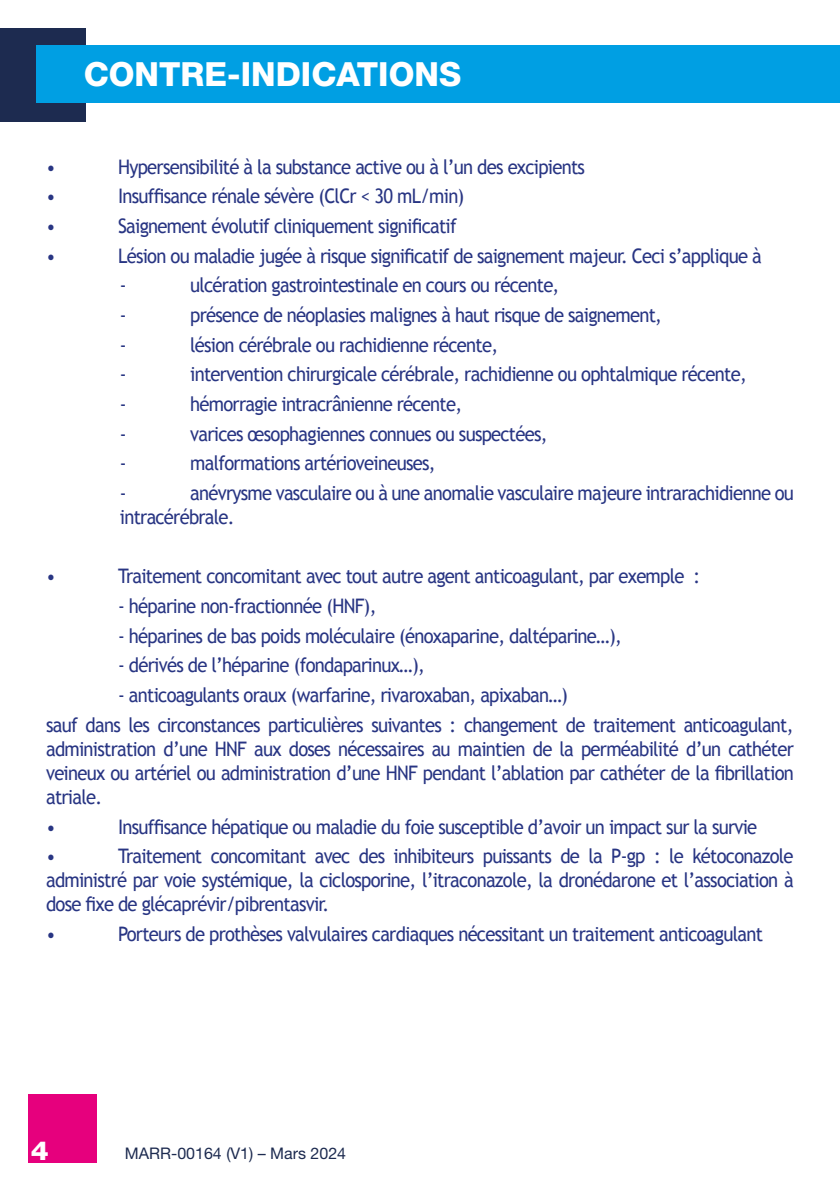
<style>
.page{position:relative;width:840px;height:1191px;background:#fff}
.page>*{position:absolute;margin:0;border:0;box-sizing:border-box;transform-origin:0 0}
.t1{font:800 33.2px "Helvetica Neue LT Com";color:#fff}
.t2{font:800 26px "Helvetica Neue LT Com";color:#fff;scale:1.1 1}
.t3{font:20px/24px "Trebuchet MS";letter-spacing:-.04em;color:#283583;text-align:justify;scale:.92 1}
.t4{font:16px "Helvetica Neue LT Std";color:#1d2b50}
</style>
<div class="page">
<div style="left:28px;top:1094px;width:68px;height:68px;background:#e6007d"></div>
<div style="left:0;top:28px;width:85px;height:94px;background:#1d2b50"></div>
<div style="left:36px;top:46px;width:803px;height:57px;background:#009fe3"></div>
<p class="t1" style="left:84px;top:54px;width:379px">CONTRE-INDICATIONS</p>
<p class="t3" style="left:46px;top:155px;width:12px">•</p>
<p class="t3" style="left:118px;top:155px;width:508px">Hypersensibilité à la substance active ou à l’un des excipients</p>
<p class="t3" style="left:46px;top:184px;width:12px">•</p>
<p class="t3" style="left:118px;top:184px;width:377px">Insuffisance rénale sévère (ClCr &lt; 30 mL/min)</p>
<p class="t3" style="left:46px;top:214px;width:12px">•</p>
<p class="t3" style="left:118px;top:214px;width:369px">Saignement évolutif cliniquement significatif</p>
<p class="t3" style="left:46px;top:244px;width:12px">•</p>
<p class="t3" style="left:118px;top:244px;width:700px">Lésion ou maladie jugée à risque significatif de saignement majeur. Ceci s’applique à</p>
<p class="t3" style="left:120px;top:273px;width:9px">-</p>
<p class="t3" style="left:190px;top:273px;width:402px">ulcération gastrointestinale en cours ou récente,</p>
<p class="t3" style="left:120px;top:303px;width:9px">-</p>
<p class="t3" style="left:190px;top:303px;width:514px">présence de néoplasies malignes à haut risque de saignement,</p>
<p class="t3" style="left:120px;top:333px;width:9px">-</p>
<p class="t3" style="left:190px;top:333px;width:336px">lésion cérébrale ou rachidienne récente,</p>
<p class="t3" style="left:120px;top:362px;width:9px">-</p>
<p class="t3" style="left:190px;top:362px;width:606px">intervention chirurgicale cérébrale, rachidienne ou ophtalmique récente,</p>
<p class="t3" style="left:120px;top:392px;width:9px">-</p>
<p class="t3" style="left:190px;top:392px;width:297px">hémorragie intracrânienne récente,</p>
<p class="t3" style="left:120px;top:422px;width:9px">-</p>
<p class="t3" style="left:190px;top:422px;width:389px">varices œsophagiennes connues ou suspectées,</p>
<p class="t3" style="left:120px;top:451px;width:9px">-</p>
<p class="t3" style="left:190px;top:451px;width:268px">malformations artérioveineuses,</p>
<p class="t3" style="left:120px;top:481px;width:9px">-</p>
<p class="t3" style="left:120px;top:481px;width:733px;text-indent:70px">anévrysme vasculaire ou à une anomalie vasculaire majeure intrarachidienne ou intracérébrale.</p>
<p class="t3" style="left:46px;top:564px;width:12px">•</p>
<p class="t3" style="left:118px;top:564px;width:633px">Traitement concomitant avec tout autre agent anticoagulant, par exemple :</p>
<p class="t3" style="left:118px;top:594px;width:282px">- héparine non-fractionnée (HNF),</p>
<p class="t3" style="left:118px;top:624px;width:548px">- héparines de bas poids moléculaire (énoxaparine, daltéparine…),</p>
<p class="t3" style="left:118px;top:653px;width:334px">- dérivés de l’héparine (fondaparinux…),</p>
<p class="t3" style="left:118px;top:683px;width:490px">- anticoagulants oraux (warfarine, rivaroxaban, apixaban…)</p>
<p class="t3" style="left:46px;top:713px;width:813px">sauf dans les circonstances particulières suivantes : changement de traitement anticoagulant, administration d’une HNF aux doses nécessaires au maintien de la perméabilité d’un cathéter veineux ou artériel ou administration d’une HNF pendant l’ablation par cathéter de la fibrillation atriale.</p>
<p class="t3" style="left:46px;top:814px;width:12px">•</p>
<p class="t3" style="left:118px;top:814px;width:696px">Insuffisance hépatique ou maladie du foie susceptible d’avoir un impact sur la survie</p>
<p class="t3" style="left:46px;top:844px;width:12px">•</p>
<p class="t3" style="left:46px;top:844px;width:813px;text-indent:72px">Traitement concomitant avec des inhibiteurs puissants de la P-gp : le kétoconazole administré par voie systémique, la ciclosporine, l’itraconazole, la dronédarone et l’association à dose fixe de glécaprévir/pibrentasvir.</p>
<p class="t3" style="left:46px;top:922px;width:12px">•</p>
<p class="t3" style="left:118px;top:922px;width:702px">Porteurs de prothèses valvulaires cardiaques nécessitant un traitement anticoagulant</p>
<h2 class="t2" style="left:31px;top:1135px;width:18px">4</h2>
<p class="t4" style="left:125px;top:1144px;width:223px">MARR-00164 (V1) – Mars 2024</p>
</div>
